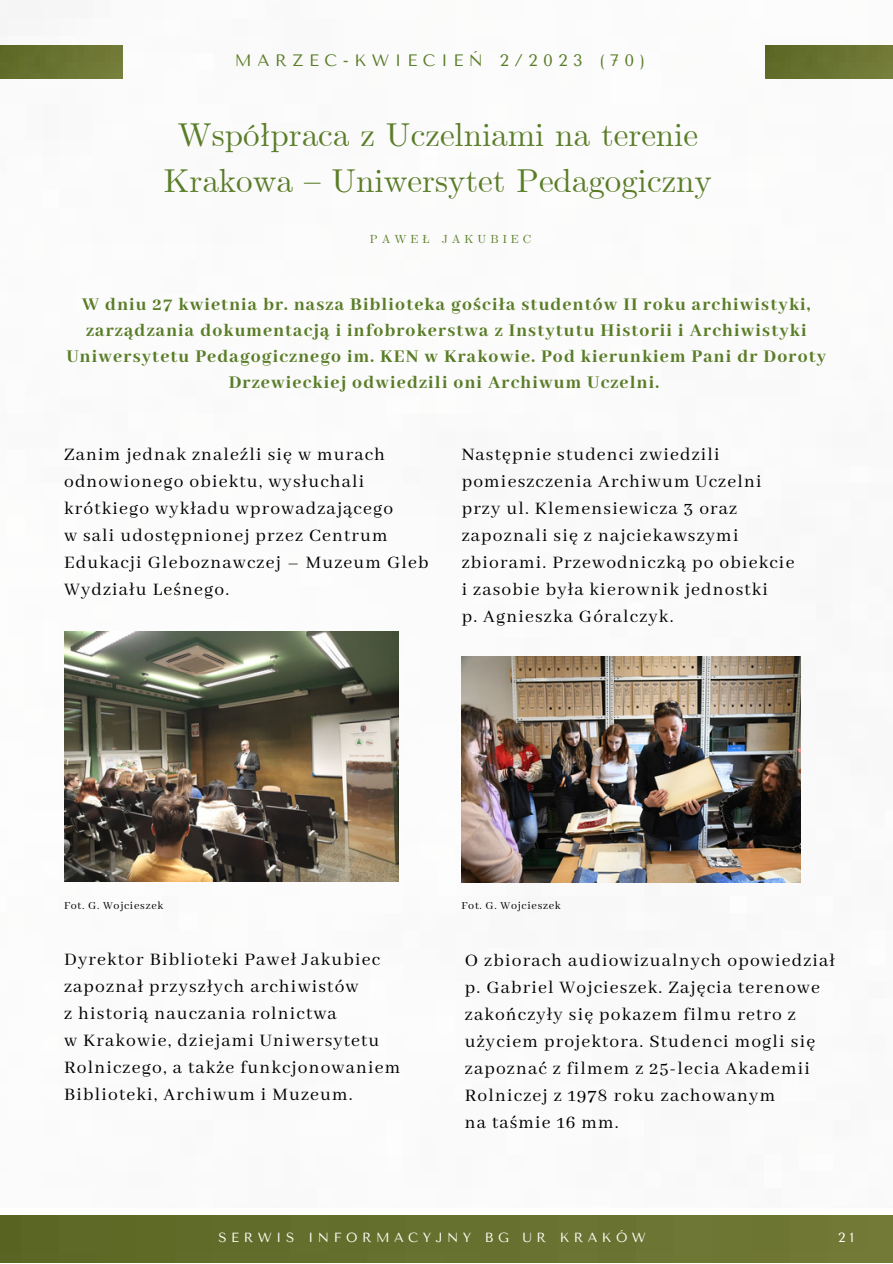
<style>
.page{position:relative;width:893px;height:1264px;background:#fff}
.page>*{position:absolute;margin:0;border:0;box-sizing:border-box;transform-origin:0 0}
.t1{font:33px/46px "CMU Serif";color:#5a7d28;text-align:center}
.t2{font:19.5px/27px "Abhaya Libre";letter-spacing:.06em;color:#000}
.t3{font:800 19.5px/25.8px "Abhaya Libre";letter-spacing:.06em;color:#5a7d28;text-align:center}
.t4{font:16.5px "Tenor Sans";letter-spacing:.34em;color:#5a7d28}
.t5{font:13.2px "Tenor Sans";letter-spacing:.34em;color:#fcfff6}
.t6{font:13.2px "Tenor Sans";color:#fff}
.t7{font:12px "Abhaya Libre";letter-spacing:.06em;color:#000}
.t8{font:11.7px "CMU Serif";letter-spacing:.34em;color:#5a7d28}
</style>
<div class="page">
<img style="left:0;top:46px;width:122px;height:33px">
<img style="left:765px;top:46px;width:127px;height:33px">
<img style="left:0;top:1215px;width:892px;height:47px">
<img style="left:64px;top:631px;width:334px;height:251px">
<img style="left:461px;top:656px;width:339px;height:226px">
<p class="t4" style="left:235px;top:51px;width:411px">MARZEC-KWIECIEŃ 2/2023 (70)</p>
<h1 class="t1" style="left:164px;top:114px;width:549px">Współpraca z Uczelniami na terenie<br>Krakowa – Uniwersytet Pedagogiczny</h1>
<p class="t8" style="left:370px;top:232px;width:163px">PAWEŁ JAKUBIEC</p>
<p class="t3" style="left:66px;top:292px;width:761px">W dniu 27 kwietnia br. nasza Biblioteka gościła studentów II roku archiwistyki, zarządzania dokumentacją i infobrokerstwa z Instytutu Historii i Archiwistyki Uniwersytetu Pedagogicznego im. KEN w Krakowie. Pod kierunkiem Pani dr Doroty Drzewieckiej odwiedzili oni Archiwum Uczelni.</p>
<p class="t2" style="left:64px;top:441px;width:366px">Zanim jednak znaleźli się w murach odnowionego obiektu, wysłuchali krótkiego wykładu wprowadzającego<br>w sali udostępnionej przez Centrum<br>Edukacji Gleboznawczej – Muzeum Gleb<br>Wydziału Leśnego.</p>
<p class="t2" style="left:461px;top:441px;width:334px">Następnie studenci zwiedzili pomieszczenia Archiwum Uczelni przy ul. Klemensiewicza 3 oraz zapoznali się z najciekawszymi zbiorami. Przewodniczką po obiekcie i zasobie była kierownik jednostki<br>p. Agnieszka Góralczyk.</p>
<p class="t7" style="left:64px;top:898px;width:101px">Fot. G. Wojcieszek</p>
<p class="t7" style="left:461px;top:898px;width:101px">Fot. G. Wojcieszek</p>
<p class="t2" style="left:64px;top:946px;width:338px">Dyrektor Biblioteki Paweł Jakubiec zapoznał przyszłych archiwistów<br>z historią nauczania rolnictwa<br>w Krakowie, dziejami Uniwersytetu Rolniczego, a także funkcjonowaniem Biblioteki, Archiwum i Muzeum.</p>
<p class="t2" style="left:465px;top:947px;width:372px">O zbiorach audiowizualnych opowiedział p. Gabriel Wojcieszek. Zajęcia terenowe zakończyły się pokazem filmu retro z użyciem projektora. Studenci mogli się zapoznać z filmem z 25-lecia Akademii Rolniczej z 1978 roku zachowanym<br>na taśmie 16 mm.</p>
<p class="t5" style="left:218px;top:1229px;width:429px">SERWIS INFORMACYJNY BG UR KRAKÓW</p>
<p class="t6" style="left:838px;top:1229px;width:17px">2 1</p>
</div>
